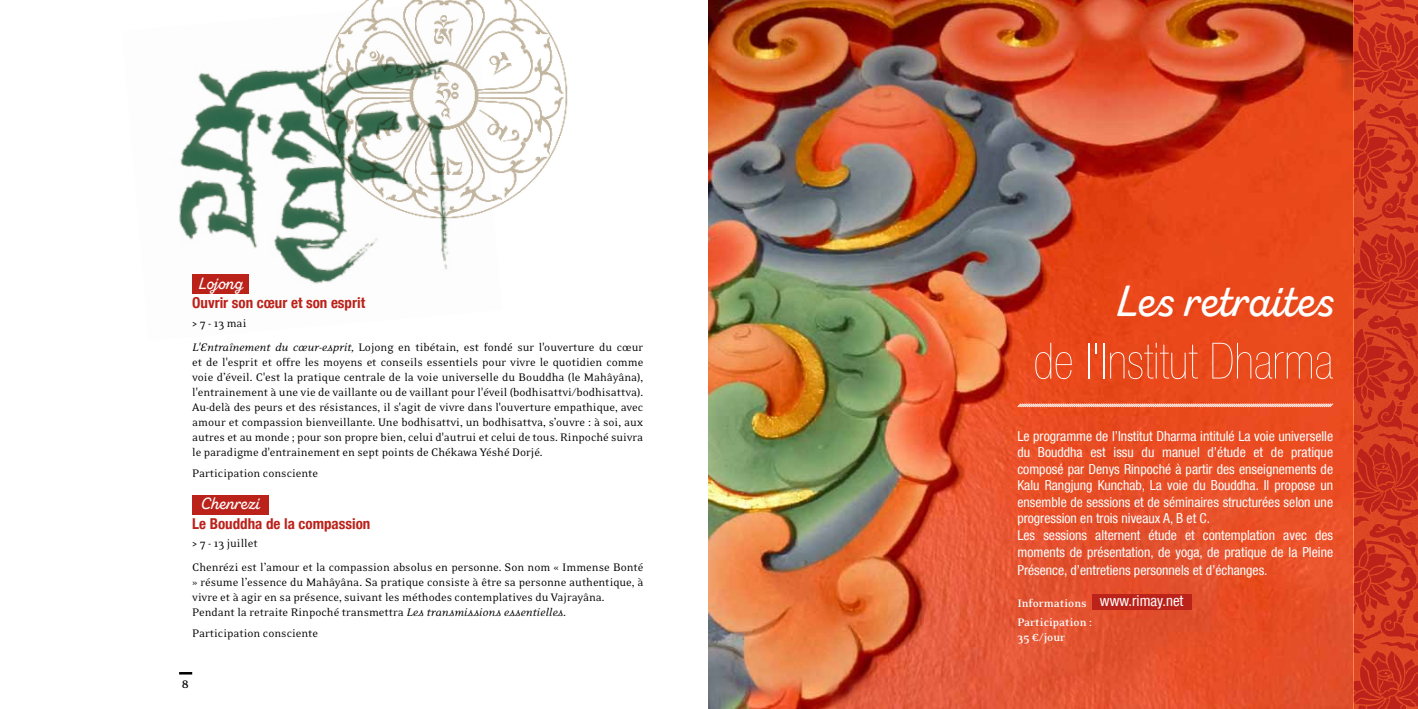
<style>
.page{position:relative;width:1418px;height:709px;background:#fff}
.page>*{position:absolute;margin:0;border:0;box-sizing:border-box;transform-origin:0 0}
.t1{font:200 condensed 50px "Helvetica Neue LT Com";color:#fff}
.t2{font:43.5px "Zing Script Rust SB Demo Base";color:#fff}
.t3{font:16.25px "Zing Script Rust SB Demo Base";color:#fff}
.t4{font:700 condensed 15px "Helvetica Neue LT Com";color:#bb221a}
.t5{font:condensed 15px "Helvetica Neue LT Com";color:#fff}
.t6{font:condensed 13.75px/16.5px "Helvetica Neue LT Com";color:#fff}
.t7{font:12.5px/15px "Eidetic Neo";color:#000}
.t8{font:700 12.5px/15px "Eidetic Neo";color:#fff}
.t9{font:700 12.5px "Eidetic Neo";color:#000}
.s1{font-style:italic}
.s2{font-family:"Eidetic Neo";font-weight:700;font-stretch:normal;font-size:12.5px}
</style>
<div class="page">
<svg style="left:179px;top:672px;width:13px;height:2px"></svg>
<img style="left:709px;top:0;width:643px;height:709px">
<svg style="left:1352px;top:0;width:65px;height:709px;background:#cc341e"></svg>
<img style="left:502px;top:0;width:66px;height:204px">
<img style="left:179px;top:0;width:323px;height:284px">
<div style="left:192px;top:275px;width:57px;height:19px;background:#bb221a"></div>
<div style="left:192px;top:495px;width:77px;height:19px;background:#bb221a"></div>
<div style="left:1091px;top:594px;width:100px;height:15px;background:#bb221a"></div>
<svg style="left:1016px;top:403px;width:317px;height:5px;background:#f3a18a"></svg>
<h3 class="t3" style="left:198px;top:273px;width:46px">Lojong</h3>
<p class="t4" style="left:192px;top:294px;width:174px">Ouvrir son cœur et son esprit</p>
<p class="t7" style="left:192px;top:312px;width:452px;line-height:23.8px">&gt; 7 - 13 mai<br><span class="s1">L'Entraînement du cœur-esprit,</span> Lojong en tibétain, est fondé sur l'ouverture du cœur</p>
<p class="t7" style="left:192px;top:355px;width:452px;text-align:justify">et de l'esprit et offre les moyens et conseils essentiels pour vivre le quotidien comme voie d’éveil. C'est la pratique centrale de la voie universelle du Bouddha (le Mahâyâna), l'entrainement à une vie de vaillante ou de vaillant pour l'éveil (bodhisattvi/bodhisattva).<br>Au-delà des peurs et des résistances, il s'agit de vivre dans l'ouverture empathique, avec amour et compassion bienveillante. Une bodhisattvi, un bodhisattva, s’ouvre : à soi, aux autres et au monde ; pour son propre bien, celui d'autrui et celui de tous. Rinpoché suivra le paradigme d'entrainement en sept points de Chékawa Yéshé Dorjé.</p>
<p class="t7" style="left:192px;top:466px;width:127px">Participation consciente</p>
<h3 class="t3" style="left:201px;top:493px;width:61px">Chenrezi</h3>
<p class="t4" style="left:192px;top:514px;width:180px">Le Bouddha de la compassion</p>
<p class="t7" style="left:192px;top:532px;width:452px;line-height:23.8px">&gt; 7 - 13 juillet<br>Chenrézi est l’amour et la compassion absolus en personne. Son nom « Immense Bonté</p>
<p class="t7" style="left:192px;top:575px;width:452px">» résume l’essence du Mahâyâna. Sa pratique consiste à être sa personne authentique, à vivre et à agir en sa présence, suivant les méthodes contemplatives du Vajrayâna.<br>Pendant la retraite Rinpoché transmettra <span class="s1">Les transmissions essentielles.</span></p>
<p class="t7" style="left:192px;top:626px;width:127px">Participation consciente</p>
<p class="t9" style="left:182px;top:677px;width:8px">8</p>
<h2 class="t2" style="left:1115px;top:274px;width:215px">Les retraites</h2>
<h1 class="t1" style="left:1033px;top:333px;width:301px">de l'Institut Dharma</h1>
<p class="t6" style="left:1017px;top:427px;width:317px">Le programme de l’Institut Dharma intitulé La voie universelle du Bouddha est issu du manuel d’étude et de pratique composé par Denys Rinpoché à partir des enseignements de Kalu Rangjung Kunchab, La voie du Bouddha. Il propose un ensemble de sessions et de séminaires structurées selon une progression en trois niveaux A, B et C.<br>Les sessions alternent étude et contemplation avec des moments de présentation, de yoga, de pratique de la Pleine</p>
<p class="t6" style="left:1017px;top:561px;width:252px">Présence, d’entretiens personnels et d’échanges.</p>
<p class="t5" style="left:1017px;top:592px;width:168px"><span class="s2">Informations</span> www.rimay.net</p>
<p class="t8" style="left:1017px;top:615px;width:76px">Participation :<br>35 €/jour</p>
</div>
